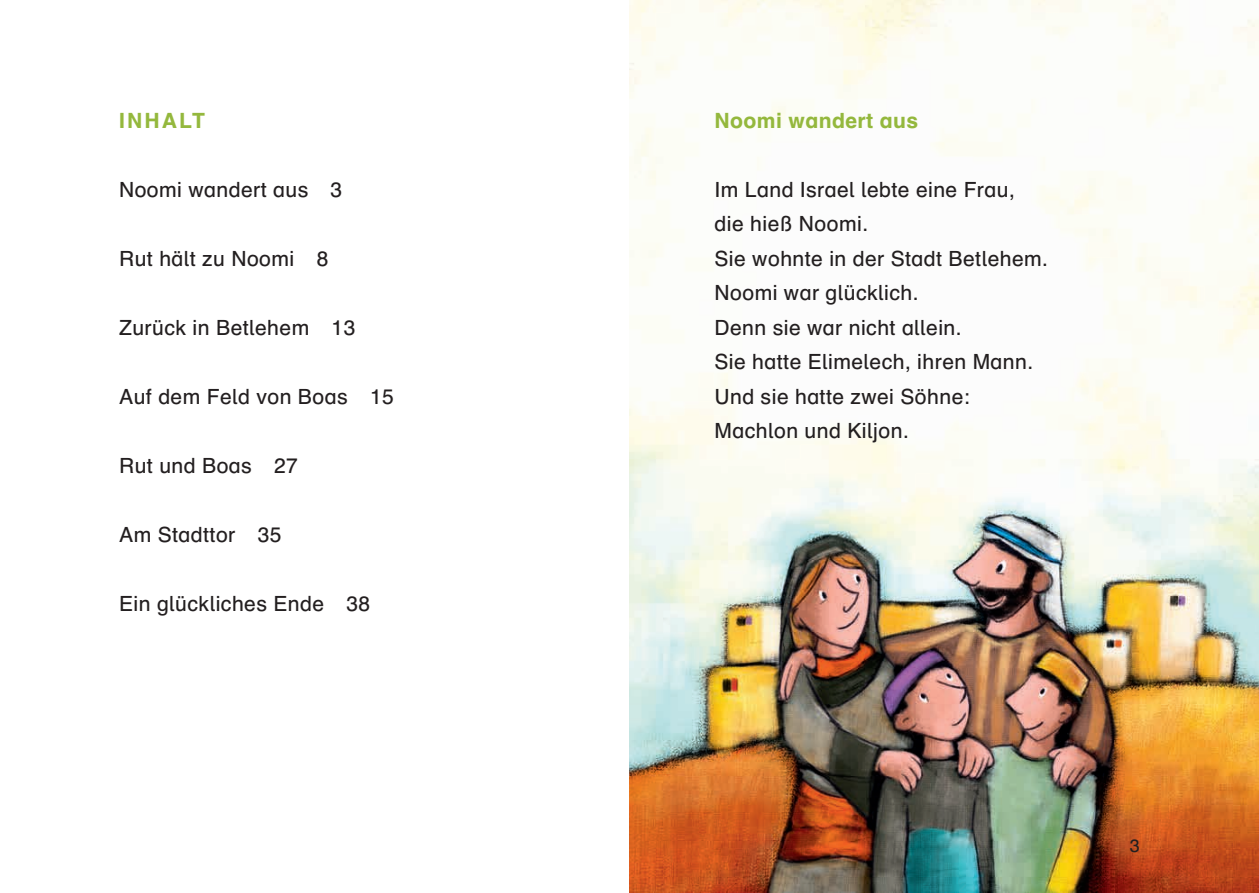
<style>
.page{position:relative;width:1259px;height:893px;background:#fff}
.page>*{position:absolute;margin:0;border:0;box-sizing:border-box;transform-origin:0 0}
.t1{font:21px/34.5px "Schulbuch Nord";letter-spacing:.02em;color:#231f20}
.t2{font:700 21px "Schulbuch Nord";letter-spacing:.02em;color:#94b83d}
.t3{font:18px "Schulbuch Nord";color:#231f20}
</style>
<div class="page">
<img style="left:629px;top:0;width:630px;height:893px">
<p class="t2" style="left:119px;top:107px;width:88px">INHALT</p>
<p class="t1" style="left:119px;top:171px;width:225px">Noomi wandert aus 3</p>
<p class="t1" style="left:119px;top:240px;width:211px">Rut hält zu Noomi 8</p>
<p class="t1" style="left:119px;top:309px;width:238px">Zurück in Betlehem 13</p>
<p class="t1" style="left:119px;top:378px;width:276px">Auf dem Feld von Boas 15</p>
<p class="t1" style="left:119px;top:447px;width:180px">Rut und Boas 27</p>
<p class="t1" style="left:119px;top:516px;width:164px">Am Stadttor 35</p>
<p class="t1" style="left:119px;top:585px;width:252px">Ein glückliches Ende 38</p>
<p class="t2" style="left:714px;top:107px;width:205px">Noomi wandert aus</p>
<p class="t1" style="left:714px;top:171px;width:335px">Im Land Israel lebte eine Frau, die hieß Noomi.<br>Sie wohnte in der Stadt Betlehem.<br>Noomi war glücklich.<br>Denn sie war nicht allein.<br>Sie hatte Elimelech, ihren Mann.<br>Und sie hatte zwei Söhne:<br>Machlon und Kiljon.</p>
<p class="t3" style="left:1130px;top:834px;width:12px">3</p>
</div>
